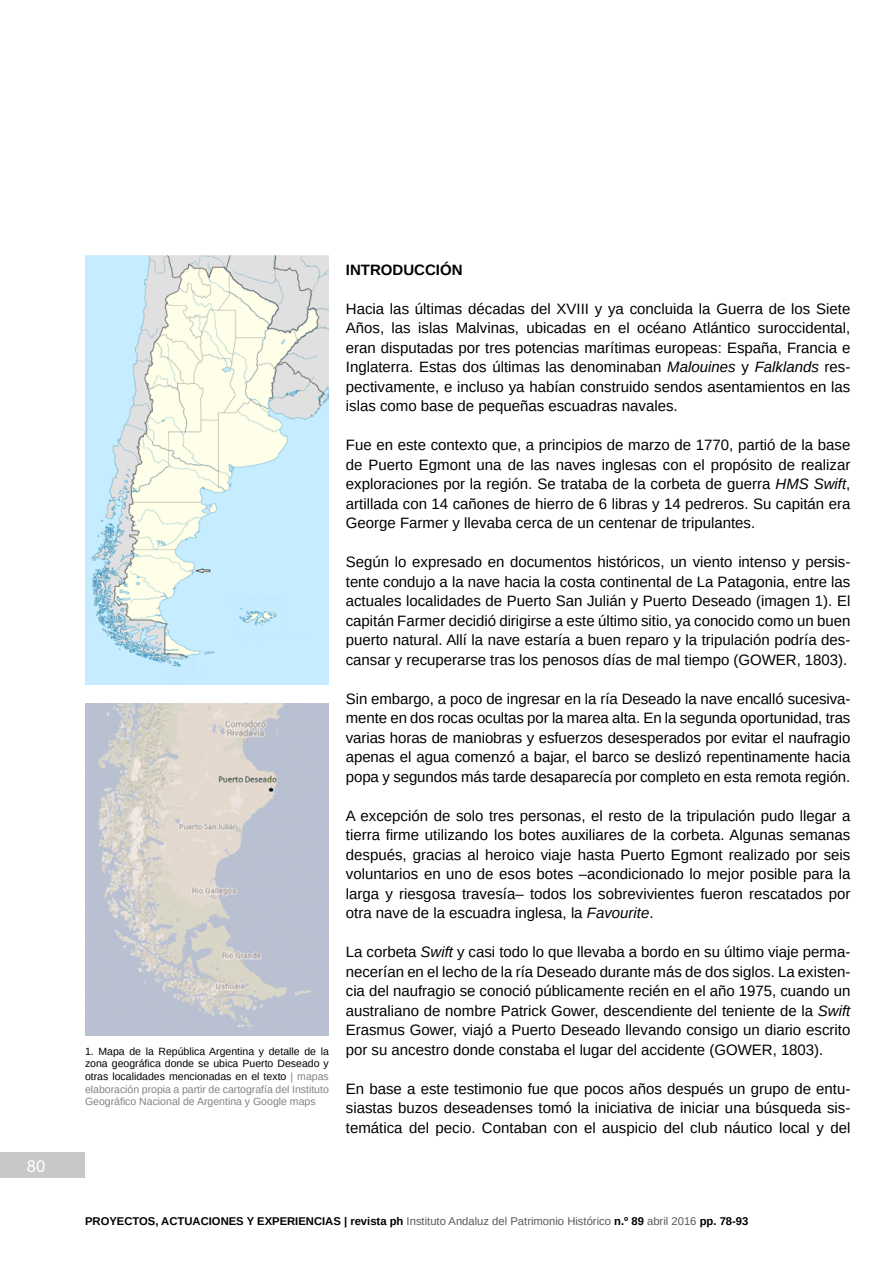
<style>
.page{position:relative;width:893px;height:1263px;background:#fff}
.page>*{position:absolute;margin:0;border:0;box-sizing:border-box;transform-origin:0 0}
.t1{font:18px "Myriad Pro";color:#fff}
.t2{font:15px/19.5px "Arimo";color:#000;text-align:justify}
.t3{font:700 15px "Arimo";color:#000}
.t4{font:700 11.25px "Arimo";color:#000}
.t5{font:10.5px/12.6px "Arimo";color:#000;text-align:justify}
.s1{color:#808285}
.s2{font-style:italic}
.s3{font-weight:400;color:#58595b}
</style>
<div class="page">
<div style="left:0;top:1152px;width:85px;height:26px;background:#c7c8ca"></div>
<img style="left:85px;top:255px;width:244px;height:429px">
<img style="left:85px;top:704px;width:244px;height:331px">
<p class="t1" style="left:27px;top:1155px;width:20px">80</p>
<p class="t5" style="left:85px;top:1045px;width:245px">1. Mapa de la República Argentina y detalle de la zona geográfica donde se ubica Puerto Deseado y otras localidades mencionadas en el texto <span class="s1">| mapas elaboración propia a partir de cartografía del Instituto Geográfico Nacional de Argentina y Google maps</span></p>
<p class="t3" style="left:346px;top:259px;width:118px">INTRODUCCIÓN</p>
<p class="t2" style="left:346px;top:299px;width:506px">Hacia las últimas décadas del XVIII y ya concluida la Guerra de los Siete Años, las islas Malvinas, ubicadas en el océano Atlántico suroccidental, eran disputadas por tres potencias marítimas europeas: España, Francia e Inglaterra. Estas dos últimas las denominaban <span class="s2">Malouines</span> y <span class="s2">Falklands</span> res&shy;pectivamente, e incluso ya habían construido sendos asentamientos en las islas como base de pequeñas escuadras navales.</p>
<p class="t2" style="left:346px;top:435px;width:506px">Fue en este contexto que, a principios de marzo de 1770, partió de la base de Puerto Egmont una de las naves inglesas con el propósito de realizar exploraciones por la región. Se trataba de la corbeta de guerra <span class="s2">HMS Swift</span>, artillada con 14 cañones de hierro de 6 libras y 14 pedreros. Su capitán era George Farmer y llevaba cerca de un centenar de tripulantes.</p>
<p class="t2" style="left:346px;top:552px;width:506px">Según lo expresado en documentos históricos, un viento intenso y persis&shy;tente condujo a la nave hacia la costa continental de La Patagonia, entre las actuales localidades de Puerto San Julián y Puerto Deseado (imagen 1). El capitán Farmer decidió dirigirse a este último sitio, ya conocido como un buen puerto natural. Allí la nave estaría a buen reparo y la tripulación podría des&shy;cansar y recuperarse tras los penosos días de mal tiempo (GOWER, 1803).</p>
<p class="t2" style="left:346px;top:689px;width:506px">Sin embargo, a poco de ingresar en la ría Deseado la nave encalló sucesiva&shy;mente en dos rocas ocultas por la marea alta. En la segunda oportunidad, tras varias horas de maniobras y esfuerzos desesperados por evitar el naufragio apenas el agua comenzó a bajar, el barco se deslizó repentinamente hacia popa y segundos más tarde desaparecía por completo en esta remota región.</p>
<p class="t2" style="left:346px;top:806px;width:506px">A excepción de solo tres personas, el resto de la tripulación pudo llegar a tierra firme utilizando los botes auxiliares de la corbeta. Algunas semanas después, gracias al heroico viaje hasta Puerto Egmont realizado por seis voluntarios en uno de esos botes –acondicionado lo mejor posible para la larga y riesgosa travesía– todos los sobrevivientes fueron rescatados por otra nave de la escuadra inglesa, la <span class="s2">Favourite</span>.</p>
<p class="t2" style="left:346px;top:942px;width:506px">La corbeta <span class="s2">Swift</span> y casi todo lo que llevaba a bordo en su último viaje perma&shy;necerían en el lecho de la ría Deseado durante más de dos siglos. La existen&shy;cia del naufragio se conoció públicamente recién en el año 1975, cuando un australiano de nombre Patrick Gower, descendiente del teniente de la <span class="s2">Swift </span>Erasmus Gower, viajó a Puerto Deseado llevando consigo un diario escrito por su ancestro donde constaba el lugar del accidente (GOWER, 1803).</p>
<p class="t2" style="left:346px;top:1079px;width:506px">En base a este testimonio fue que pocos años después un grupo de entu&shy;siastas buzos deseadenses tomó la iniciativa de iniciar una búsqueda sis&shy;temática del pecio. Contaban con el auspicio del club náutico local y del</p>
<p class="t4" style="left:85px;top:1213px;width:665px">PROYECTOS, ACTUACIONES Y EXPERIENCIAS | revista ph <span class="s3">Instituto Andaluz del Patrimonio Histórico</span> n.º 89 <span class="s3">abril 2016</span> pp. 78-93</p>
</div>
